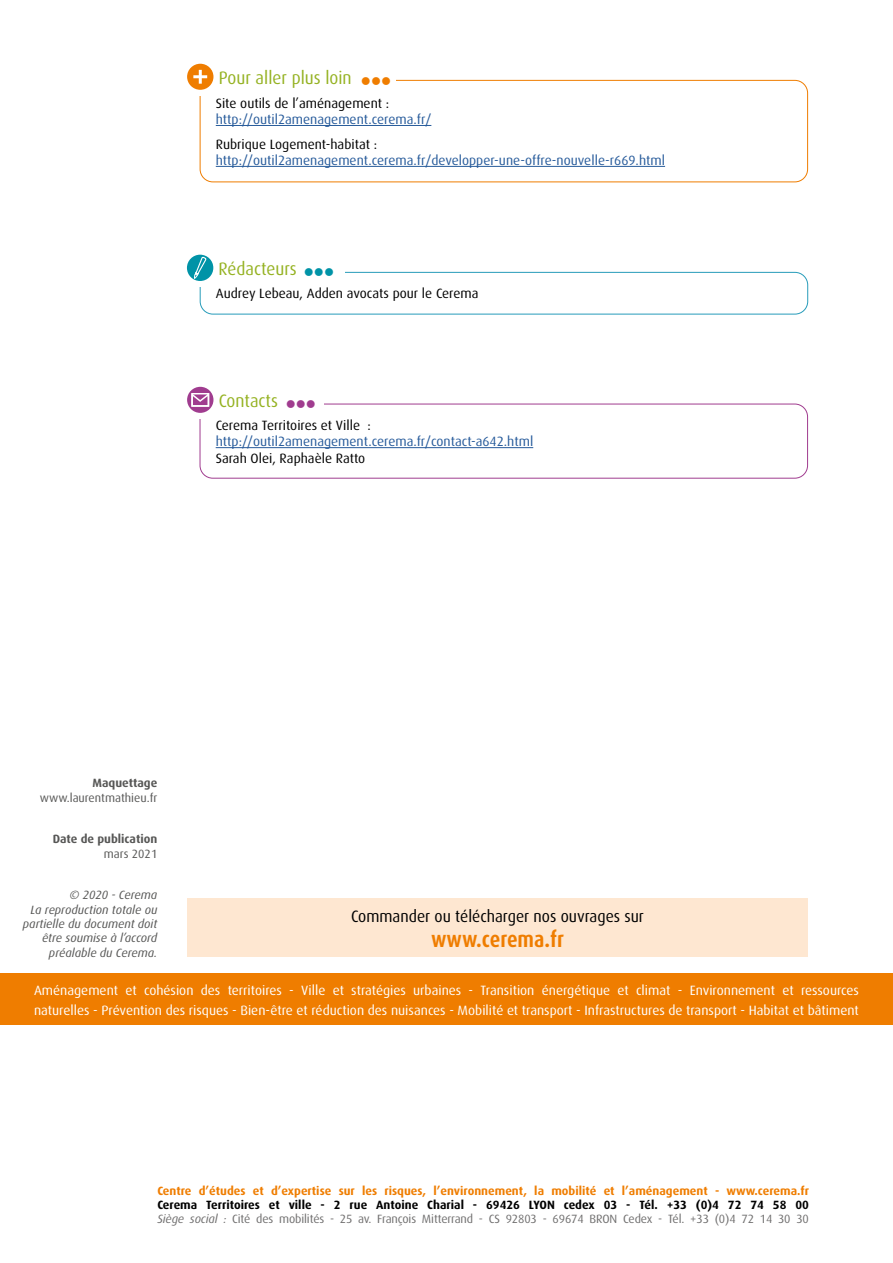
<style>
.page{position:relative;width:893px;height:1263px;background:#fff}
.page>*{position:absolute;margin:0;border:0;box-sizing:border-box;transform-origin:0 0}
.t1{font:700 condensed 22.5px "Dax OT";color:#ef7d00}
.t2{font:18px "Dax OT";color:#95b222;scale:.95 1}
.t3{font:16.5px "Dax OT";color:#000;scale:.95 1}
.t4{font:13.5px/19.5px "Dax OT";color:#fff}
.t5{font:13.5px "Dax OT";color:#275b9b}
.t6{font:13.5px "Dax OT";color:#000}
.t7{font:12px/14.4px "Dax OT";letter-spacing:-.01em;color:#706f6f}
.t8{font:700 12px "Dax OT";color:#ef7d00}
.t9{font:italic 12px/14.4px "Dax OT";color:#575756;text-align:right}
.t10{font:12px "Dax OT";color:#575756}
.t11{font:700 12px "Dax OT";color:#575756}
.s1{color:#ef7d00}
.s2{color:#0093a7}
.s3{color:#a03c8f}
.s4{font-weight:700;color:#000}
.s5{font-style:italic}
</style>
<div class="page">
<div style="left:0;top:974px;width:893px;height:51px;background:#ef7d00"></div>
<div style="left:187px;top:898px;width:621px;height:59px;background:#fee7d1"></div>
<hr style="left:216px;top:447px;width:317px;height:1px;background:#275b9b">
<div style="left:200px;top:404px;width:608px;height:74px;border:1px solid #a03c8f;border-radius:13px"></div>
<div style="left:188px;top:381px;width:136px;height:38px;background:#fff"></div>
<div style="left:187px;top:387px;width:26px;height:26px;background:#a03c8f;border-radius:50%"></div>
<svg style="left:190px;top:391px;width:20px;height:16px"></svg>
<div style="left:191px;top:393px;width:18px;height:14px;border:2px solid #fff"></div>
<hr style="left:216px;top:125px;width:215px;height:1px;background:#275b9b">
<hr style="left:216px;top:166px;width:449px;height:1px;background:#275b9b">
<div style="left:200px;top:80px;width:608px;height:102px;border:1px solid #ef7d00;border-radius:13px"></div>
<div style="left:187px;top:57px;width:208px;height:39px;background:#fff"></div>
<div style="left:187px;top:64px;width:26px;height:26px;background:#ef7d00;border-radius:50%"></div>
<hr style="left:199px;top:70px;width:3px;height:14px;background:#fff">
<hr style="left:193px;top:75px;width:14px;height:3px;background:#fff">
<div style="left:200px;top:272px;width:608px;height:42px;border:1px solid #279cba;border-radius:13px"></div>
<div style="left:188px;top:249px;width:157px;height:38px;background:#fff"></div>
<div style="left:187px;top:255px;width:26px;height:26px;background:#0093a7;border-radius:50%"></div>
<svg style="left:194px;top:256px;width:13px;height:25px"></svg>
<h2 class="t2" style="left:219px;top:67px;width:183px">Pour aller plus loin <span class="s1">●●●</span></h2>
<p class="t6" style="left:216px;top:96px;width:175px">Site outils de l’aménagement :</p>
<p class="t5" style="left:216px;top:112px;width:217px">http://outil2amenagement.cerema.fr/</p>
<p class="t6" style="left:216px;top:137px;width:163px">Rubrique Logement-habitat :</p>
<p class="t5" style="left:216px;top:153px;width:451px">http://outil2amenagement.cerema.fr/developper-une-offre-nouvelle-r669.html</p>
<h2 class="t2" style="left:219px;top:258px;width:123px">Rédacteurs <span class="s2">●●●</span></h2>
<p class="t6" style="left:216px;top:286px;width:264px">Audrey Lebeau, Adden avocats pour le Cerema</p>
<h2 class="t2" style="left:219px;top:390px;width:104px">Contacts <span class="s3">●●●</span></h2>
<p class="t6" style="left:216px;top:418px;width:157px">Cerema Territoires et Ville :</p>
<p class="t5" style="left:216px;top:434px;width:319px">http://outil2amenagement.cerema.fr/contact-a642.html</p>
<p class="t6" style="left:216px;top:450px;width:151px">Sarah Olei, Raphaèle Ratto</p>
<p class="t11" style="left:92px;top:776px;width:66px">Maquettage</p>
<p class="t10" style="left:40px;top:791px;width:119px">www.laurentmathieu.fr</p>
<p class="t11" style="left:53px;top:832px;width:106px">Date de publication</p>
<p class="t10" style="left:104px;top:847px;width:55px">mars 2021</p>
<p class="t9" style="left:23px;top:888px;width:136px">© 2020 - Cerema<br>La reproduction totale ou partielle du document doit être soumise à l’accord préalable du Cerema.</p>
<p class="t3" style="left:351px;top:907px;width:310px">Commander ou télécharger nos ouvrages sur</p>
<h1 class="t1" style="left:431px;top:925px;width:134px">www.cerema.fr</h1>
<p class="t4" style="left:34px;top:981px;width:826px">Aménagement et cohésion des territoires - Ville et stratégies urbaines - Transition énergétique et climat - Environnement et ressources naturelles - Prévention des risques - Bien-être et réduction des nuisances - Mobilité et transport - Infrastructures de transport - Habitat et bâtiment</p>
<p class="t8" style="left:157px;top:1183px;width:653px">Centre d’études et d’expertise sur les risques, l’environnement, la mobilité et l’aménagement - www.cerema.fr</p>
<p class="t7" style="left:157px;top:1198px;width:653px"><span class="s4">Cerema Territoires et ville - 2 rue Antoine Charial - 69426 LYON cedex 03 - Tél. +33 (0)4 72 74 58 00<br></span><span class="s5">Siège social :</span> Cité des mobilités - 25 av. François Mitterrand - CS 92803 - 69674 BRON Cedex - Tél. +33 (0)4 72 14 30 30</p>
</div>
